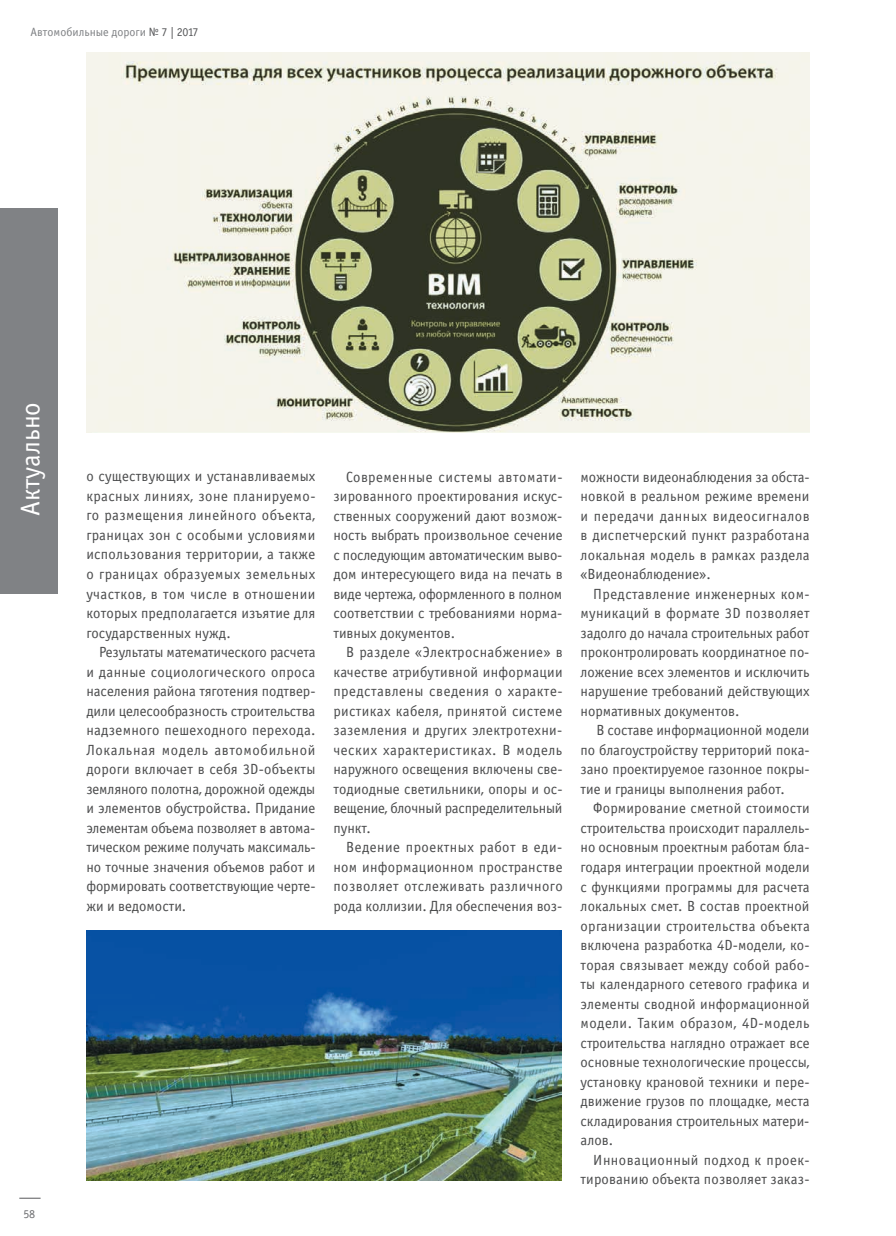
<style>
.page{position:relative;width:896px;height:1236px;background:#fff}
.page>*{position:absolute;margin:0;border:0;box-sizing:border-box;transform-origin:0 0}
.t1{font:27px "Officina Sans Book C";color:#fff}
.t2{font:14.7px/19.5px "Officina Sans Book C";color:#4b4c4d;text-align:justify}
.t3{font:12px "Officina Sans Book C";color:#808285}
.t4{font:12px "Officina Sans Book C";color:#6c6d70}
.s1{color:#57585a}
</style>
<div class="page">
<div style="left:0;top:208px;width:58px;height:385px;background:#808285"></div>
<svg style="left:19px;top:1197px;width:22px;height:1px"></svg>
<img style="left:86px;top:930px;width:475px;height:250px">
<img style="left:86px;top:52px;width:723px;height:381px">
<p class="t3" style="left:31px;top:25px;width:169px">Автомобильные дороги <span class="s1">№ 7 | 2017</span></p>
<h1 class="t1" style="left:16px;top:516px;width:116px;rotate:-90deg">Актуально</h1>
<p class="t4" style="left:24px;top:1207px;width:13px">58</p>
<p class="t2" style="left:86px;top:467px;width:231px">о существующих и устанавливаемых красных линиях, зоне планируемо&shy;го размещения линейного объекта, границах зон с особыми условиями использования территории, а также о границах образуемых земельных участков, в том числе в отношении которых предполагается изъятие для государственных нужд.</p>
<p class="t2" style="left:86px;top:642px;width:231px;text-indent:13px">Результаты математического расчета и данные социологического опроса населения района тяготения подтвер&shy;дили целесообразность строительства надземного пешеходного перехода.<br>Локальная модель автомобильной дороги включает в себя 3D-объекты земляного полотна, дорожной одежды и элементов обустройства. Придание элементам объема позволяет в автома&shy;тическом режиме получать максималь&shy;но точные значения объемов работ и формировать соответствующие черте&shy;жи и ведомости.</p>
<p class="t2" style="left:333px;top:467px;width:231px;text-indent:13px">Современные системы автомати&shy;зированного проектирования искус&shy;ственных сооружений дают возмож&shy;ность выбрать произвольное сечение с последующим автоматическим выво&shy;дом интересующего вида на печать в виде чертежа, оформленного в полном соответствии с требованиями норма&shy;тивных документов.</p>
<p class="t2" style="left:333px;top:643px;width:231px;text-indent:13px">В разделе «Электроснабжение» в качестве атрибутивной информации представлены сведения о характе&shy;ристиках кабеля, принятой системе заземления и других электротехни&shy;ческих характеристиках. В модель наружного освещения включены све&shy;тодиодные светильники, опоры и ос&shy;вещение, блочный распределительный пункт.</p>
<p class="t2" style="left:333px;top:838px;width:231px;text-indent:13px">Ведение проектных работ в еди&shy;ном информационном пространстве позволяет отслеживать различного рода коллизии. Для обеспечения воз-</p>
<p class="t2" style="left:580px;top:467px;width:231px">можности видеонаблюдения за обста&shy;новкой в реальном режиме времени и передачи данных видеосигналов в диспетчерский пункт разработана локальная модель в рамках раздела «Видеонаблюдение».</p>
<p class="t2" style="left:580px;top:584px;width:230px;text-indent:13px">Представление инженерных ком&shy;муникаций в формате 3D позволяет задолго до начала строительных работ проконтролировать координатное по&shy;ложение всех элементов и исключить нарушение требований действующих нормативных документов.</p>
<p class="t2" style="left:580px;top:721px;width:230px;text-indent:16px">В составе информационной модели по благоустройству территорий пока&shy;зано проектируемое газонное покры&shy;тие и границы выполнения работ.</p>
<p class="t2" style="left:580px;top:799px;width:231px;text-indent:13px">Формирование сметной стоимости строительства происходит параллель&shy;но основным проектным работам бла&shy;годаря интеграции проектной модели с функциями программы для расчета локальных смет. В состав проектной организации строительства объекта включена разработка 4D-модели, ко&shy;торая связывает между собой рабо&shy;ты календарного сетевого графика и элементы сводной информационной модели. Таким образом, 4D-модель строительства наглядно отражает все основные технологические процессы, установку крановой техники и пере&shy;движение грузов по площадке, места складирования строительных матери&shy;алов.</p>
<p class="t2" style="left:580px;top:1150px;width:230px;text-align:right">Инновационный подход к проек&shy;тированию объекта позволяет заказ-</p>
</div>
